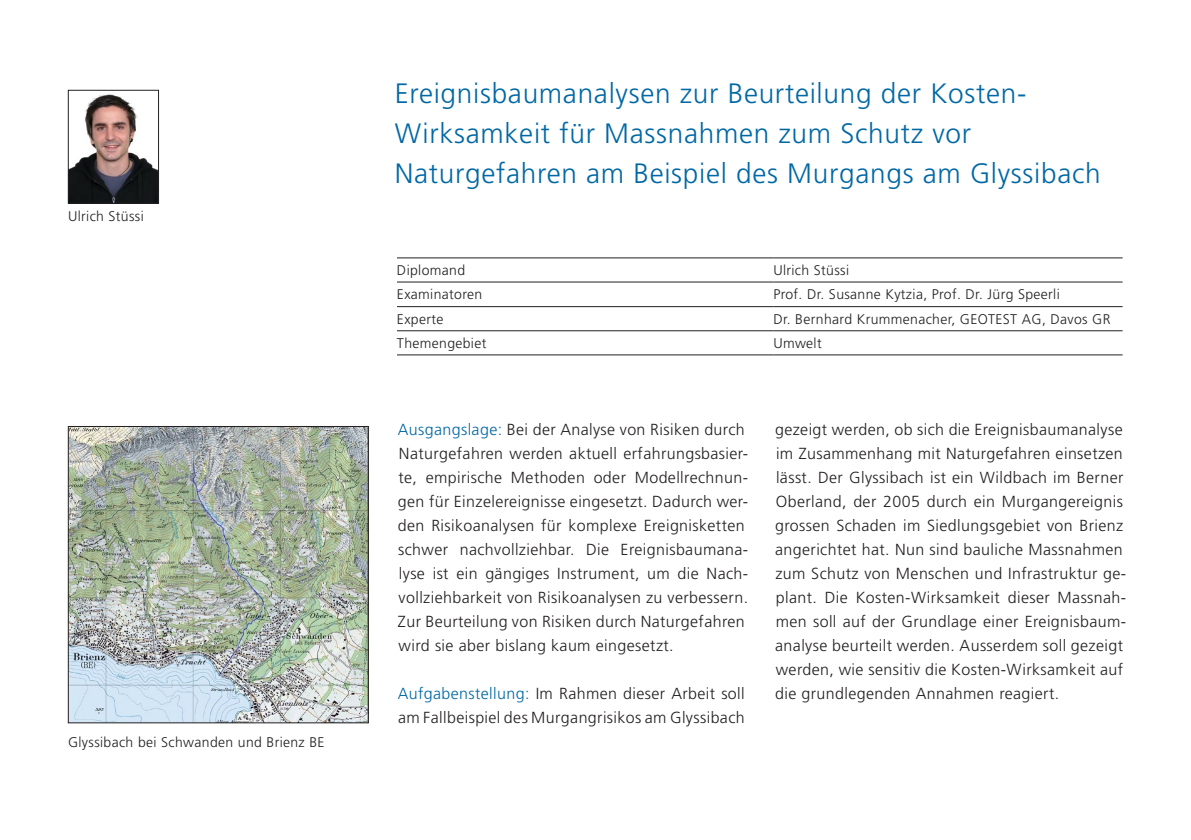
<style>
.page{position:relative;width:1191px;height:840px;background:#fff}
.page>*{position:absolute;margin:0;border:0;box-sizing:border-box;transform-origin:0 0}
.t1{font:300 28px/40px "Frutiger";letter-spacing:.025em;color:#0068a5}
.t2{font:300 16px/24px "Frutiger";letter-spacing:.025em;color:#231f20}
.t3{font:300 14px "Frutiger";letter-spacing:.025em;color:#231f20}
.s1{color:#0068a5}
</style>
<div class="page">
<img style="left:70px;top:94px;width:87px;height:107px">
<div style="left:68px;top:90px;width:91px;height:113px;border:1px solid #231f20"></div>
<img style="left:70px;top:428px;width:297px;height:292px">
<div style="left:68px;top:426px;width:301px;height:296px;border:1px solid #231f20"></div>
<hr style="left:397px;top:257px;width:376px;height:1px;background:#231f20">
<hr style="left:773px;top:257px;width:349px;height:1px;background:#231f20">
<hr style="left:397px;top:281px;width:376px;height:1px;background:#231f20">
<hr style="left:773px;top:281px;width:349px;height:1px;background:#231f20">
<hr style="left:397px;top:306px;width:376px;height:1px;background:#231f20">
<hr style="left:773px;top:306px;width:349px;height:1px;background:#231f20">
<hr style="left:397px;top:330px;width:376px;height:1px;background:#231f20">
<hr style="left:773px;top:330px;width:349px;height:1px;background:#231f20">
<hr style="left:397px;top:354px;width:376px;height:1px;background:#231f20">
<hr style="left:773px;top:354px;width:349px;height:1px;background:#231f20">
<p class="t3" style="left:68px;top:208px;width:77px">Ulrich Stüssi</p>
<p class="t3" style="left:68px;top:733px;width:258px">Glyssibach bei Schwanden und Brienz BE</p>
<h1 class="t1" style="left:395px;top:74px;width:707px">Ereignisbaumanalysen zur Beurteilung der Kosten-<br>Wirksamkeit für Massnahmen zum Schutz vor<br>Naturgefahren am Beispiel des Murgangs am Glyssibach</h1>
<p class="t3" style="left:397px;top:262px;width:70px">Diplomand</p>
<p class="t3" style="left:773px;top:262px;width:77px">Ulrich Stüssi</p>
<p class="t3" style="left:397px;top:286px;width:87px">Examinatoren</p>
<p class="t3" style="left:773px;top:286px;width:288px">Prof. Dr. Susanne Kytzia, Prof. Dr. Jürg Speerli</p>
<p class="t3" style="left:397px;top:311px;width:48px">Experte</p>
<p class="t3" style="left:773px;top:311px;width:339px">Dr. Bernhard Krummenacher, GEOTEST AG, Davos GR</p>
<p class="t3" style="left:397px;top:335px;width:91px">Themengebiet</p>
<p class="t3" style="left:773px;top:335px;width:50px">Umwelt</p>
<p class="t2" style="left:398px;top:417px;width:352px"><span class="s1">Ausgangslage:</span> Bei der Analyse von Risiken durch Naturgefahren werden aktuell erfahrungsbasier&shy;te, empirische Methoden oder Modellrechnun&shy;gen für Einzelereignisse eingesetzt. Dadurch wer&shy;den Risikoanalysen für komplexe Ereignisketten schwer nachvollziehbar. Die Ereignisbaumana&shy;lyse ist ein gängiges Instrument, um die Nach&shy;vollziehbarkeit von Risikoanalysen zu verbessern.<br>Zur Beurteilung von Risiken durch Naturgefahren wird sie aber bislang kaum eingesetzt.</p>
<p class="t2" style="left:398px;top:681px;width:348px"><span class="s1">Aufgabenstellung:</span> Im Rahmen dieser Arbeit soll am Fallbeispiel des Murgangrisikos am Glyssibach</p>
<p class="t2" style="left:775px;top:417px;width:353px">gezeigt werden, ob sich die Ereignisbaumanalyse im Zusammenhang mit Naturgefahren einsetzen lässt. Der Glyssibach ist ein Wildbach im Berner Oberland, der 2005 durch ein Murgangereignis grossen Schaden im Siedlungsgebiet von Brienz angerichtet hat. Nun sind bauliche Massnahmen zum Schutz von Menschen und Infrastruktur ge&shy;plant. Die Kosten-Wirksamkeit dieser Massnah&shy;men soll auf der Grundlage einer Ereignisbaum&shy;analyse beurteilt werden. Ausserdem soll gezeigt werden, wie sensitiv die Kosten-Wirksamkeit auf die grundlegenden Annahmen reagiert.</p>
</div>
